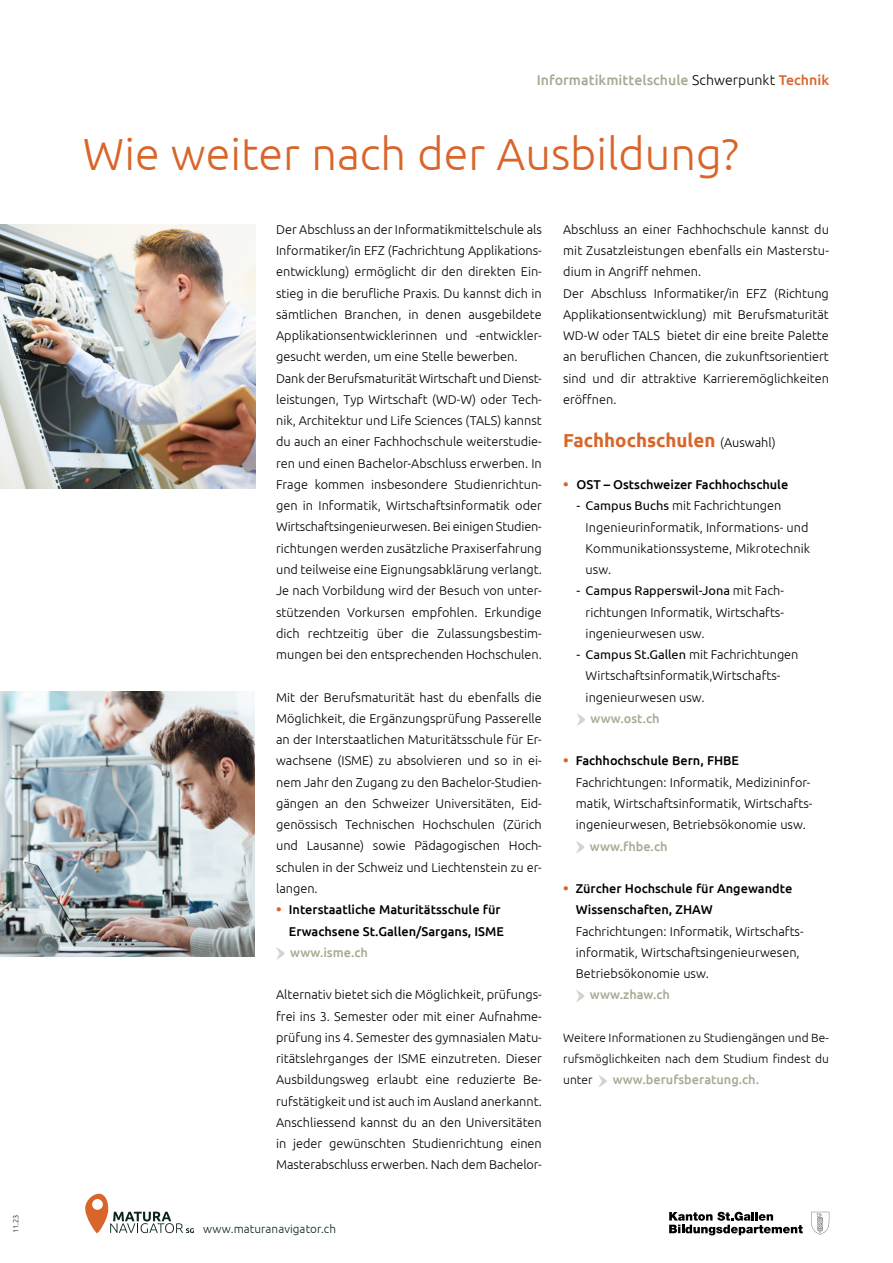
<style>
.page{position:relative;width:893px;height:1263px;background:#fff}
.page>*{position:absolute;margin:0;border:0;box-sizing:border-box;transform-origin:0 0}
.t1{font:300 45px "Ubuntu";color:#d9652a}
.t2{font:700 18.75px "Ubuntu";color:#d9652a}
.t3{font:500 14.1px "Ubuntu";letter-spacing:.005em;color:#a7aa92}
.t4{font:300 12.75px/21.3px "Ubuntu";color:#000}
.t5{font:500 12.75px/21.3px "Ubuntu";color:#000}
.t6{font:500 12.75px "Ubuntu";color:#a7aa92}
.t7{font:300 12px/21.3px "Ubuntu";letter-spacing:.005em;color:#000;text-align:justify}
.t8{font:300 11.7px "Ubuntu";letter-spacing:.005em;color:#0b251d}
.t9{font:300 7.5px "Ubuntu";color:#0b251d}
.s1{font-weight:300;color:#000}
.s2{color:#d9652a}
.s3{font-weight:700;font-size:22.5px;color:#d9652a}
.s4{font-weight:300;font-size:12.75px;color:#000}
.s5{font-weight:400}
.s6{font-weight:500}
</style>
<div class="page">
<svg style="left:577px;top:713px;width:8px;height:13px"></svg>
<svg style="left:576px;top:841px;width:8px;height:13px"></svg>
<svg style="left:576px;top:990px;width:8px;height:12px"></svg>
<svg style="left:599px;top:1075px;width:8px;height:12px"></svg>
<img style="left:0;top:692px;width:255px;height:265px">
<img style="left:0;top:224px;width:255px;height:264px">
<svg style="left:669px;top:1212px;width:134px;height:23px"></svg>
<svg style="left:811px;top:1212px;width:18px;height:22px"></svg>
<svg style="left:85px;top:1193px;width:109px;height:40px"></svg>
<svg style="left:276px;top:947px;width:9px;height:13px"></svg>
<p class="t9" style="left:11px;top:1233px;width:20px;rotate:-90deg">11.23</p>
<p class="t3" style="left:537px;top:71px;width:294px">Informatikmittelschule <span class="s1">Schwerpunkt</span> <span class="s2">Technik</span></p>
<h1 class="t1" style="left:83px;top:127px;width:658px">Wie weiter nach der Ausbildung?</h1>
<p class="t4" style="left:276px;top:218px;width:267px">Der Abschluss an der Informatikmittelschule als Informatiker/in EFZ (Fachrichtung Applikations&shy;entwicklung) ermöglicht dir den direkten Ein&shy;stieg in die berufliche Praxis. Du kannst dich in sämtlichen Branchen, in denen ausgebildete Applikationsentwicklerinnen und -entwickler&shy;gesucht werden, um eine Stelle bewerben.<br>Dank der Berufsmaturität Wirtschaft und Dienst&shy;leistungen, Typ Wirtschaft (WD-W) oder Tech&shy;nik, Architektur und Life Sciences (TALS) kannst du auch an einer Fachhochschule weiterstudie&shy;ren und einen Bachelor-Abschluss erwerben. In Frage kommen insbesondere Studienrichtun&shy;gen in Informatik, Wirtschaftsinformatik oder Wirtschaftsingenieurwesen. Bei einigen Studien&shy;richtungen werden zusätzliche Praxiserfahrung und teilweise eine Eignungsabklärung verlangt.<br>Je nach Vorbildung wird der Besuch von unter&shy;stützenden Vorkursen empfohlen. Erkundige dich rechtzeitig über die Zulassungsbestim&shy;mungen bei den entsprechenden Hochschulen.</p>
<p class="t4" style="left:276px;top:686px;width:267px">Mit der Berufsmaturität hast du ebenfalls die</p>
<p class="t4" style="left:276px;top:707px;width:267px">Möglichkeit, die Ergänzungsprüfung Passerelle</p>
<p class="t4" style="left:276px;top:728px;width:267px">an der Interstaatlichen Maturitätsschule für Er-</p>
<p class="t4" style="left:276px;top:750px;width:267px">wachsene (ISME) zu absolvieren und so in ei-</p>
<p class="t4" style="left:276px;top:771px;width:267px">nem Jahr den Zugang zu den Bachelor-Studien-</p>
<p class="t4" style="left:276px;top:792px;width:267px">gängen an den Schweizer Universitäten, Eid-</p>
<p class="t4" style="left:276px;top:813px;width:267px">genössisch Technischen Hochschulen (Zürich</p>
<p class="t4" style="left:276px;top:835px;width:267px">und Lausanne) sowie Pädagogischen Hoch-</p>
<p class="t4" style="left:276px;top:856px;width:267px">schulen in der Schweiz und Liechtenstein zu er-</p>
<p class="t4" style="left:276px;top:877px;width:43px">langen.</p>
<p class="t5" style="left:276px;top:899px;width:226px"><span class="s3">∙</span> Interstaatliche Maturitätsschule für</p>
<p class="t5" style="left:289px;top:920px;width:217px">Erwachsene St.Gallen/Sargans, ISME</p>
<p class="t6" style="left:290px;top:944px;width:79px">www.isme.ch</p>
<p class="t4" style="left:276px;top:984px;width:267px;text-align:justify">Alternativ bietet sich die Möglichkeit, prüfungs&shy;frei ins 3. Semester oder mit einer Aufnahme&shy;prüfung ins 4. Semester des gymnasialen Matu&shy;ritätslehrganges der ISME einzutreten. Dieser Ausbildungsweg erlaubt eine reduzierte Be&shy;rufstätigkeit und ist auch im Ausland anerkannt.<br>Anschliessend kannst du an den Universitäten in jeder gewünschten Studienrichtung einen Masterabschluss erwerben. Nach dem Bachelor-</p>
<p class="t4" style="left:563px;top:218px;width:267px">Abschluss an einer Fachhochschule kannst du mit Zusatzleistungen ebenfalls ein Masterstu&shy;dium in Angriff nehmen.<br>Der Abschluss Informatiker/in EFZ (Richtung Applikationsentwicklung) mit Berufsmaturität WD-W oder TALS bietet dir eine breite Palette an beruflichen Chancen, die zukunftsorientiert sind und dir attraktive Karrieremöglichkeiten eröffnen.</p>
<h2 class="t2" style="left:563px;top:428px;width:214px">Fachhochschulen <span class="s4">(Auswahl)</span></h2>
<p class="t5" style="left:563px;top:473px;width:227px"><span class="s3">∙</span> OST – Ostschweizer Fachhochschule</p>
<p class="t4" style="left:586px;top:495px;width:226px;text-indent:-9px"><span class="s5">- Campus Buchs</span> mit Fachrichtungen<br>Ingenieurinformatik, Informations- und<br>Kommunikationssysteme, Mikrotechnik usw.</p>
<p class="t4" style="left:586px;top:580px;width:200px;text-align:justify;text-indent:-9px"><span class="s5">- Campus Rapperswil-Jona</span> mit Fach&shy;richtungen Informatik, Wirtschafts&shy;ingenieurwesen usw.</p>
<p class="t4" style="left:586px;top:644px;width:214px;text-indent:-9px"><span class="s5">- Campus St.Gallen</span> mit Fachrichtungen<br>Wirtschaftsinformatik,Wirtschafts&shy;ingenieurwesen usw.</p>
<p class="t6" style="left:591px;top:710px;width:70px">www.ost.ch</p>
<p class="t4" style="left:576px;top:750px;width:238px;text-indent:-13px"><span class="s3">∙</span> <span class="s6">Fachhochschule Bern, FHBE </span>Fachrichtungen: Informatik, Medizininfor&shy;matik, Wirtschaftsinformatik, Wirtschafts&shy;ingenieurwesen, Betriebsökonomie usw.</p>
<p class="t6" style="left:590px;top:838px;width:79px">www.fhbe.ch</p>
<p class="t5" style="left:576px;top:877px;width:218px;text-indent:-13px"><span class="s3">∙</span> Zürcher Hochschule für Angewandte<br>Wissenschaften, ZHAW</p>
<p class="t4" style="left:576px;top:920px;width:229px">Fachrichtungen: Informatik, Wirtschafts&shy;informatik, Wirtschaftsingenieurwesen,<br>Betriebsökonomie usw.</p>
<p class="t6" style="left:590px;top:987px;width:81px">www.zhaw.ch</p>
<p class="t7" style="left:563px;top:1027px;width:267px">Weitere Informationen zu Studiengängen und Be&shy;rufsmöglichkeiten nach dem Studium findest du unter</p>
<p class="t6" style="left:613px;top:1072px;width:148px">www.berufsberatung.ch.</p>
<p class="t8" style="left:203px;top:1222px;width:134px">www.maturanavigator.ch</p>
</div>
